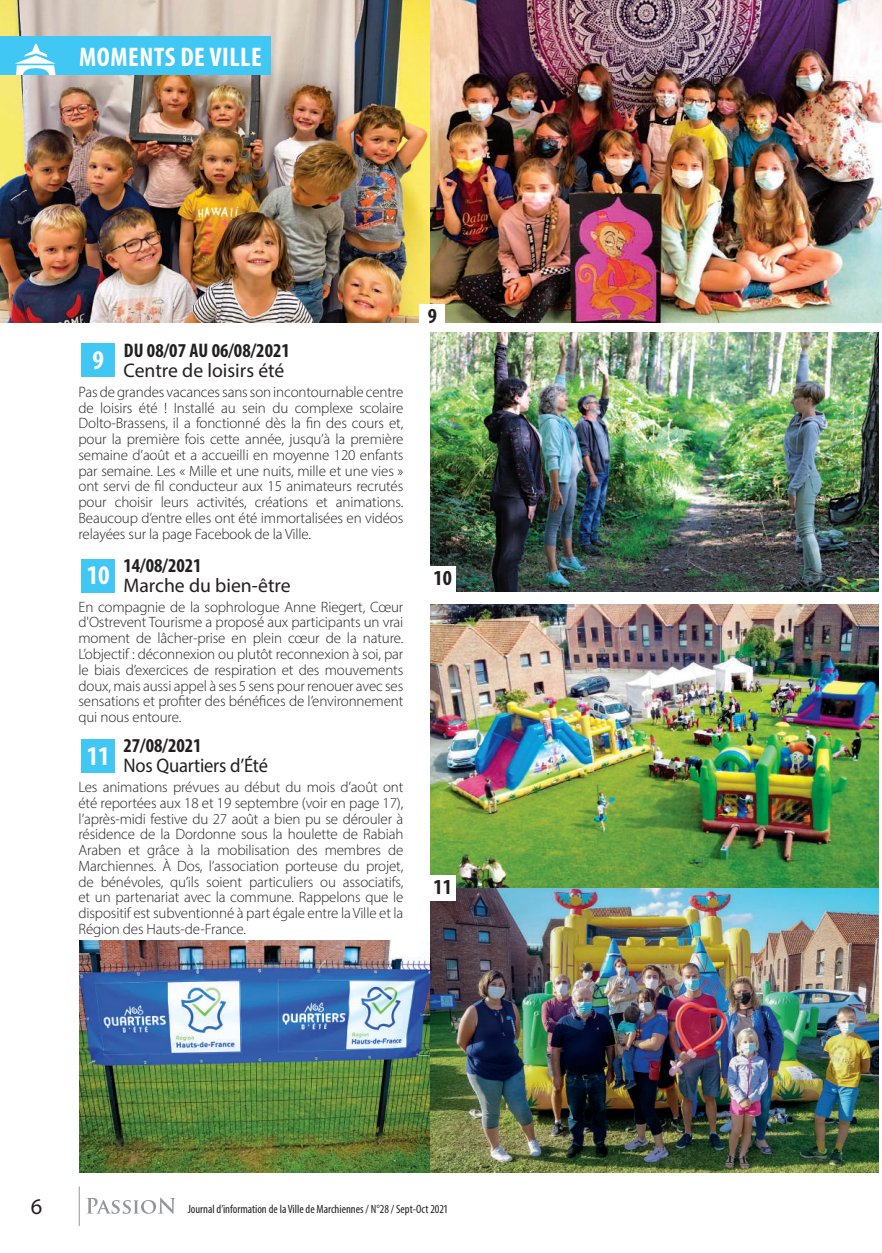
<style>
.page{position:relative;width:882px;height:1253px;background:#fff}
.page>*{position:absolute;margin:0;border:0;box-sizing:border-box;transform-origin:0 0}
.t1{font:700 condensed 27px "Myriad Pro";letter-spacing:.02em;color:#fff}
.t2{font:22.5px "Myriad Pro";color:#231f20}
.t3{font:700 condensed 21.45px "Myriad Pro";color:#231f20}
.t4{font:700 condensed 19.65px "Myriad Pro";color:#231f20}
.t5{font:19.65px "Myriad Pro";color:#231f20}
.t6{font:19.65px "Myriad Pro";color:#231f20;scale:.94 1}
.t7{font:300 15px/15.8px "Myriad Pro";letter-spacing:-.01em;color:#231f20;text-align:justify}
.t8{font:condensed 12px "Myriad Pro";color:#231f20}
</style>
<div class="page">
<svg style="left:86px;top:1197px;width:89px;height:17px"></svg>
<hr style="left:79px;top:1186px;width:1px;height:40px;background:#939598">
<img style="left:0;top:0;width:882px;height:322px">
<img style="left:430px;top:333px;width:449px;height:258px">
<img style="left:430px;top:604px;width:449px;height:284px">
<div style="left:81px;top:343px;width:34px;height:34px;background:#40c7f4"></div>
<div style="left:81px;top:559px;width:34px;height:34px;background:#40c7f4"></div>
<div style="left:81px;top:739px;width:34px;height:34px;background:#40c7f4"></div>
<div style="left:430px;top:566px;width:25px;height:25px;background:#fff"></div>
<img style="left:430px;top:888px;width:449px;height:284px">
<img style="left:79px;top:941px;width:351px;height:231px">
<div style="left:419px;top:304px;width:26px;height:26px;background:#fff"></div>
<div style="left:430px;top:875px;width:25px;height:25px;background:#fff"></div>
<div style="left:0;top:37px;width:271px;height:38px;background:#40c7f4"></div>
<svg style="left:15px;top:44px;width:41px;height:31px"></svg>
<h1 class="t1" style="left:79px;top:40px;width:184px">MOMENTS DE VILLE</h1>
<h3 class="t4" style="left:124px;top:338px;width:168px">DU 08/07 AU 06/08/2021</h3>
<h3 class="t5" style="left:123px;top:358px;width:162px">Centre de loisirs été</h3>
<p class="t7" style="left:78px;top:384px;width:326px">Pas de grandes vacances sans son incontournable centre de loisirs été ! Installé au sein du complexe scolaire Dolto-Brassens, il a fonctionné dès la fin des cours et, pour la première fois cette année, jusqu’à la première semaine d’août et a accueilli en moyenne 120 enfants par semaine. Les « Mille et une nuits, mille et une vies » ont servi de fil conducteur aux 15 animateurs recrutés pour choisir leurs activités, créations et animations.<br>Beaucoup d’entre elles ont été immortalisées en vidéos relayées sur la page Facebook de la Ville.</p>
<h3 class="t4" style="left:123px;top:553px;width:80px">14/08/2021</h3>
<h3 class="t5" style="left:123px;top:573px;width:169px">Marche du bien-être</h3>
<p class="t7" style="left:78px;top:599px;width:326px">En compagnie de la sophrologue Anne Riegert, Cœur d'Ostrevent Tourisme a proposé aux participants un vrai moment de lâcher-prise en plein cœur de la nature.<br>L’objectif : déconnexion ou plutôt reconnexion à soi, par le biais d’exercices de respiration et des mouvements doux, mais aussi appel à ses 5 sens pour renouer avec ses sensations et profiter des bénéfices de l’environnement qui nous entoure.</p>
<h3 class="t4" style="left:123px;top:733px;width:80px">27/08/2021</h3>
<h3 class="t6" style="left:123px;top:753px;width:155px">Nos Quartiers d’Été</h3>
<p class="t7" style="left:78px;top:779px;width:326px">Les animations prévues au début du mois d’août ont été reportées aux 18 et 19 septembre (voir en page 17), l’après-midi festive du 27 août a bien pu se dérouler à résidence de la Dordonne sous la houlette de Rabiah Araben et grâce à la mobilisation des membres de Marchiennes. À Dos, l’association porteuse du projet, de bénévoles, qu’ils soient particuliers ou associatifs, et un partenariat avec la commune. Rappelons que le dispositif est subventionné à part égale entre la Ville et la Région des Hauts-de-France.</p>
<h1 class="t1" style="left:92px;top:343px;width:13px">9</h1>
<h1 class="t1" style="left:87px;top:558px;width:25px">10</h1>
<h1 class="t1" style="left:87px;top:739px;width:25px">11</h1>
<h3 class="t3" style="left:428px;top:303px;width:11px">9</h3>
<h3 class="t3" style="left:433px;top:564px;width:20px">10</h3>
<h3 class="t3" style="left:433px;top:874px;width:20px">11</h3>
<h2 class="t2" style="left:31px;top:1192px;width:13px">6</h2>
<p class="t8" style="left:188px;top:1202px;width:261px">Journal d’information de la Ville de Marchiennes / N°28 / Sept-Oct 2021</p>
</div>
